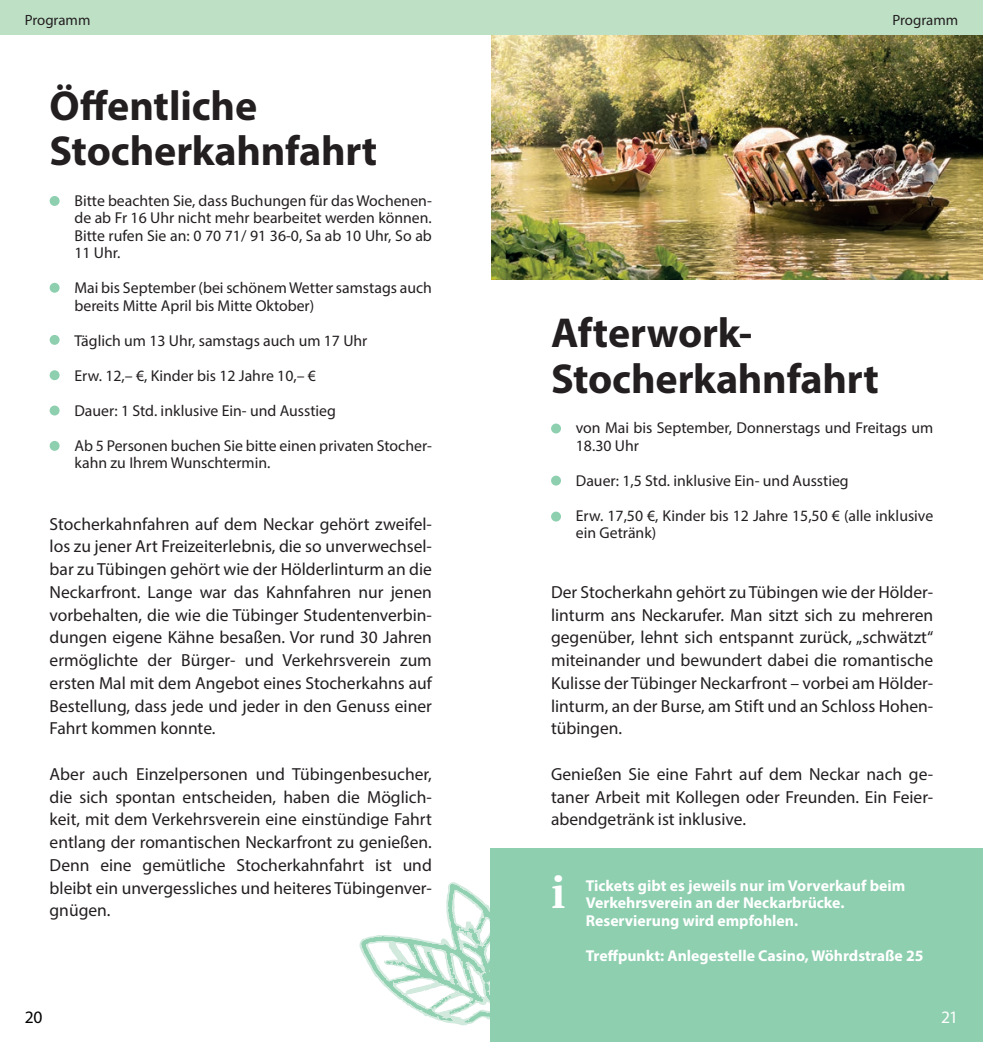
<style>
.page{position:relative;width:983px;height:1042px;background:#fff}
.page>*{position:absolute;margin:0;border:0;box-sizing:border-box;transform-origin:0 0}
.t1{font:700 43.75px "PT Serif";color:#fff}
.t2{font:700 42px/45.5px "Myriad Pro";letter-spacing:-.005em;color:#231f20}
.t3{font:17.5px/22.8px "Myriad Pro";color:#231f20;text-align:justify}
.t4{font:17.5px "Myriad Pro";color:#000001}
.t5{font:17.5px "Myriad Pro";color:#fff}
.t6{font:15.75px/17.5px "Myriad Pro";color:#231f20}
.t7{font:700 15.75px/17.5px "Myriad Pro";color:#fff}
.t8{font:14.88px "Myriad Pro";letter-spacing:-.005em;color:#231f20}
</style>
<div class="page">
<svg style="left:359px;top:881px;width:132px;height:161px"></svg>
<img style="left:491px;top:35px;width:491px;height:244px">
<div style="left:491px;top:848px;width:491px;height:194px;background:#8dcfaf"></div>
<div style="left:0;top:0;width:982px;height:35px;background:#bee1c6"></div>
<div style="left:50px;top:196px;width:10px;height:10px;background:#8dcfaf;border-radius:50%"></div>
<div style="left:50px;top:283px;width:10px;height:10px;background:#8dcfaf;border-radius:50%"></div>
<div style="left:50px;top:335px;width:10px;height:10px;background:#8dcfaf;border-radius:50%"></div>
<div style="left:50px;top:370px;width:10px;height:10px;background:#8dcfaf;border-radius:50%"></div>
<div style="left:50px;top:405px;width:10px;height:10px;background:#8dcfaf;border-radius:50%"></div>
<div style="left:50px;top:441px;width:10px;height:10px;background:#8dcfaf;border-radius:50%"></div>
<div style="left:551px;top:423px;width:10px;height:10px;background:#8dcfaf;border-radius:50%"></div>
<div style="left:551px;top:476px;width:10px;height:9px;background:#8dcfaf;border-radius:50%"></div>
<div style="left:551px;top:511px;width:10px;height:10px;background:#8dcfaf;border-radius:50%"></div>
<p class="t8" style="left:25px;top:11px;width:67px">Programm</p>
<p class="t8" style="left:892px;top:11px;width:67px">Programm</p>
<h2 class="t2" style="left:50px;top:82px;width:329px">Öffentliche<br>Stocherkahnfahrt</h2>
<p class="t6" style="left:74px;top:191px;width:359px;text-align:justify">Bitte beachten Sie, dass Buchungen für das Wochenen&shy;de ab Fr 16 Uhr nicht mehr bearbeitet werden können.<br>Bitte rufen Sie an: 0 70 71/ 91 36-0, Sa ab 10 Uhr, So ab 11 Uhr.</p>
<p class="t6" style="left:74px;top:279px;width:359px">Mai bis September (bei schönem Wetter samstags auch bereits Mitte April bis Mitte Oktober)</p>
<p class="t6" style="left:74px;top:331px;width:294px">Täglich um 13 Uhr, samstags auch um 17 Uhr</p>
<p class="t6" style="left:74px;top:366px;width:243px">Erw. 12,– €, Kinder bis 12 Jahre 10,– €</p>
<p class="t6" style="left:74px;top:401px;width:263px">Dauer: 1 Std. inklusive Ein- und Ausstieg</p>
<p class="t6" style="left:74px;top:436px;width:359px">Ab 5 Personen buchen Sie bitte einen privaten Stocher&shy;kahn zu Ihrem Wunschtermin.</p>
<p class="t3" style="left:50px;top:512px;width:384px">Stocherkahnfahren auf dem Neckar gehört zweifel&shy;los zu jener Art Freizeiterlebnis, die so unverwechsel&shy;bar zu Tübingen gehört wie der Hölderlinturm an die Neckarfront. Lange war das Kahnfahren nur jenen vorbehalten, die wie die Tübinger Studentenverbin&shy;dungen eigene Kähne besaßen. Vor rund 30 Jahren ermöglichte der Bürger- und Verkehrsverein zum ersten Mal mit dem Angebot eines Stocherkahns auf Bestellung, dass jede und jeder in den Genuss einer Fahrt kommen konnte.</p>
<p class="t3" style="left:50px;top:762px;width:383px">Aber auch Einzelpersonen und Tübingenbesucher, die sich spontan entscheiden, haben die Möglich&shy;keit, mit dem Verkehrsverein eine einstündige Fahrt entlang der romantischen Neckarfront zu genießen.<br>Denn eine gemütliche Stocherkahnfahrt ist und bleibt ein unvergessliches und heiteres Tübingenver&shy;gnügen.</p>
<h2 class="t2" style="left:551px;top:309px;width:329px">Afterwork-<br>Stocherkahnfahrt</h2>
<p class="t6" style="left:575px;top:419px;width:359px">von Mai bis September, Donnerstags und Freitags um<br>18.30 Uhr</p>
<p class="t6" style="left:575px;top:471px;width:274px">Dauer: 1,5 Std. inklusive Ein- und Ausstieg</p>
<p class="t6" style="left:575px;top:506px;width:359px">Erw. 17,50 €, Kinder bis 12 Jahre 15,50 € (alle inklusive ein Getränk)</p>
<p class="t3" style="left:551px;top:580px;width:383px">Der Stocherkahn gehört zu Tübingen wie der Hölder&shy;linturm ans Neckarufer. Man sitzt sich zu mehreren gegenüber, lehnt sich entspannt zurück, „schwätzt“ miteinander und bewundert dabei die romantische Kulisse der Tübinger Neckarfront – vorbei am Hölder&shy;linturm, an der Burse, am Stift und an Schloss Hohen&shy;tübingen.</p>
<p class="t3" style="left:551px;top:762px;width:383px">Genießen Sie eine Fahrt auf dem Neckar nach ge&shy;taner Arbeit mit Kollegen oder Freunden. Ein Feier&shy;abendgetränk ist inklusive.</p>
<h1 class="t1" style="left:551px;top:863px;width:16px">i</h1>
<p class="t7" style="left:585px;top:876px;width:321px">Tickets gibt es jeweils nur im Vorverkauf beim<br>Verkehrsverein an der Neckarbrücke.<br>Reservierung wird empfohlen.</p>
<p class="t7" style="left:585px;top:946px;width:339px">Treffpunkt: Anlegestelle Casino, Wöhrdstraße 25</p>
<p class="t4" style="left:25px;top:1006px;width:19px">20</p>
<p class="t5" style="left:940px;top:1006px;width:19px">21</p>
</div>
